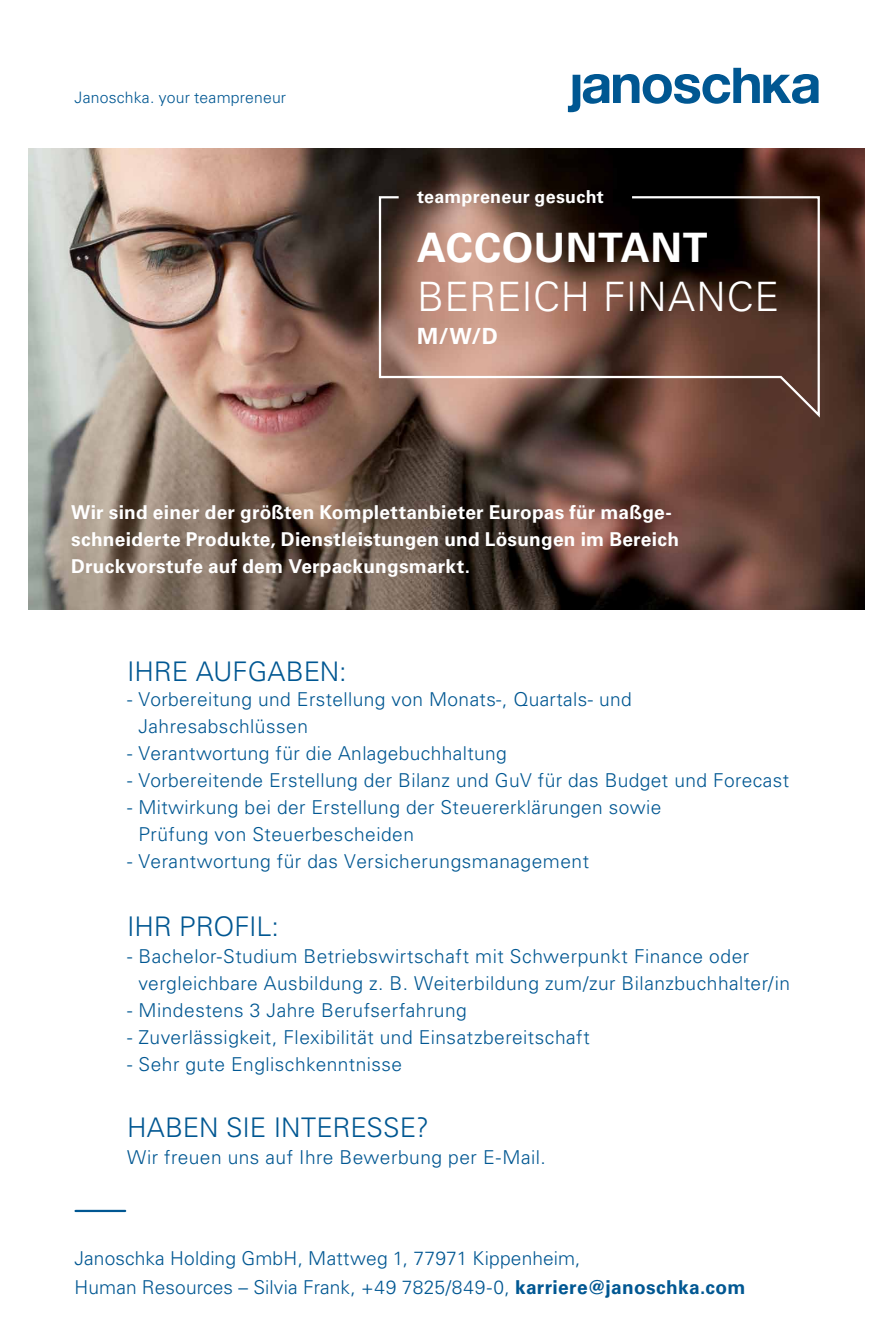
<style>
.page{position:relative;width:893px;height:1340px;background:#fff}
.page>*{position:absolute;margin:0;border:0;box-sizing:border-box;transform-origin:0 0}
.t1{font:300 40.5px "Univers LT Pro 45";letter-spacing:.015em;color:#fff}
.t2{font:700 40.5px "Univers LT Pro 65";letter-spacing:.015em;color:#fff}
.t3{font:300 27px "Univers LT Std";letter-spacing:-.005em;color:#005792}
.t4{font:700 22.28px "Univers LT Pro 65";color:#fff}
.t5{font:300 19.12px/27px "Univers LT Std";letter-spacing:.025em;color:#005792}
.t6{font:700 19.12px/27px "Univers LT Pro 65";letter-spacing:.015em;color:#fff}
.t7{font:700 17.78px "Univers LT Pro 65";letter-spacing:.015em;color:#fff}
.t8{font:300 15.75px "Univers LT Std";letter-spacing:.015em;color:#005792}
.s1{font-weight:700}
</style>
<div class="page">
<img style="left:28px;top:149px;width:837px;height:460px">
<svg style="left:378px;top:195px;width:443px;height:225px;background:#6f5045"></svg>
<svg style="left:568px;top:68px;width:251px;height:44px"></svg>
<hr style="left:76px;top:1209px;width:49px;height:3px;background:#005792">
<p class="t8" style="left:74px;top:88px;width:213px">Janoschka. your teampreneur</p>
<p class="t7" style="left:417px;top:186px;width:188px">teampreneur gesucht</p>
<h1 class="t2" style="left:417px;top:224px;width:292px">ACCOUNTANT</h1>
<h1 class="t1" style="left:417px;top:272px;width:364px">BEREICH FINANCE</h1>
<p class="t4" style="left:417px;top:323px;width:82px">M/W/D</p>
<p class="t6" style="left:71px;top:499px;width:609px">Wir sind einer der größten Komplettanbieter Europas für maßge&shy;schneiderte Produkte, Dienstleistungen und Lösungen im Bereich<br>Druckvorstufe auf dem Verpackungsmarkt.</p>
<h2 class="t3" style="left:127px;top:654px;width:221px">Ihre Aufgaben:</h2>
<p class="t5" style="left:138px;top:686px;width:495px;text-indent:-11px">- Vorbereitung und erstellung von Monats-, Quartals- und<br>Jahresabschlüssen</p>
<p class="t5" style="left:127px;top:740px;width:381px">- Verantwortung für die Anlagebuchhaltung</p>
<p class="t5" style="left:127px;top:767px;width:664px">- Vorbereitende erstellung der bilanz und guV für das budget und forecast</p>
<p class="t5" style="left:138px;top:794px;width:525px;text-indent:-11px">- Mitwirkung bei der erstellung der Steuererklärungen sowie<br>Prüfung von Steuerbescheiden</p>
<p class="t5" style="left:127px;top:848px;width:463px">- Verantwortung für das Versicherungsmanagement</p>
<h2 class="t3" style="left:127px;top:910px;width:154px">Ihr Profi l:</h2>
<p class="t5" style="left:138px;top:942px;width:653px;text-indent:-11px">- Bachelor-Studium Betriebswirtschaft mit Schwerpunkt Finance oder vergleichbare Ausbildung z. B . Weiterbildung zum/zur Bilanzbuchhalter/in</p>
<p class="t5" style="left:127px;top:996px;width:341px">- Mindestens 3 Jahre Berufserfahrung</p>
<p class="t5" style="left:127px;top:1023px;width:464px">- Zuverlässigkeit, Flexibilität und Einsatzbereitschaft</p>
<p class="t5" style="left:127px;top:1050px;width:277px">- Sehr gute Englischkenntnisse</p>
<h2 class="t3" style="left:127px;top:1111px;width:303px">Haben Si e Interesse?</h2>
<p class="t5" style="left:127px;top:1143px;width:420px">Wir freuen uns auf Ihre Bewerbung per E-Mail.</p>
<p class="t5" style="left:74px;top:1243px;width:673px;line-height:29.2px">Janoschka Holding G mbH , Mattweg 1, 77971 Kippenheim,<br>H uman Resources – Silvia Frank, +49 7825/849-0, <span class="s1">karriere@janoschka.com</span></p>
</div>
